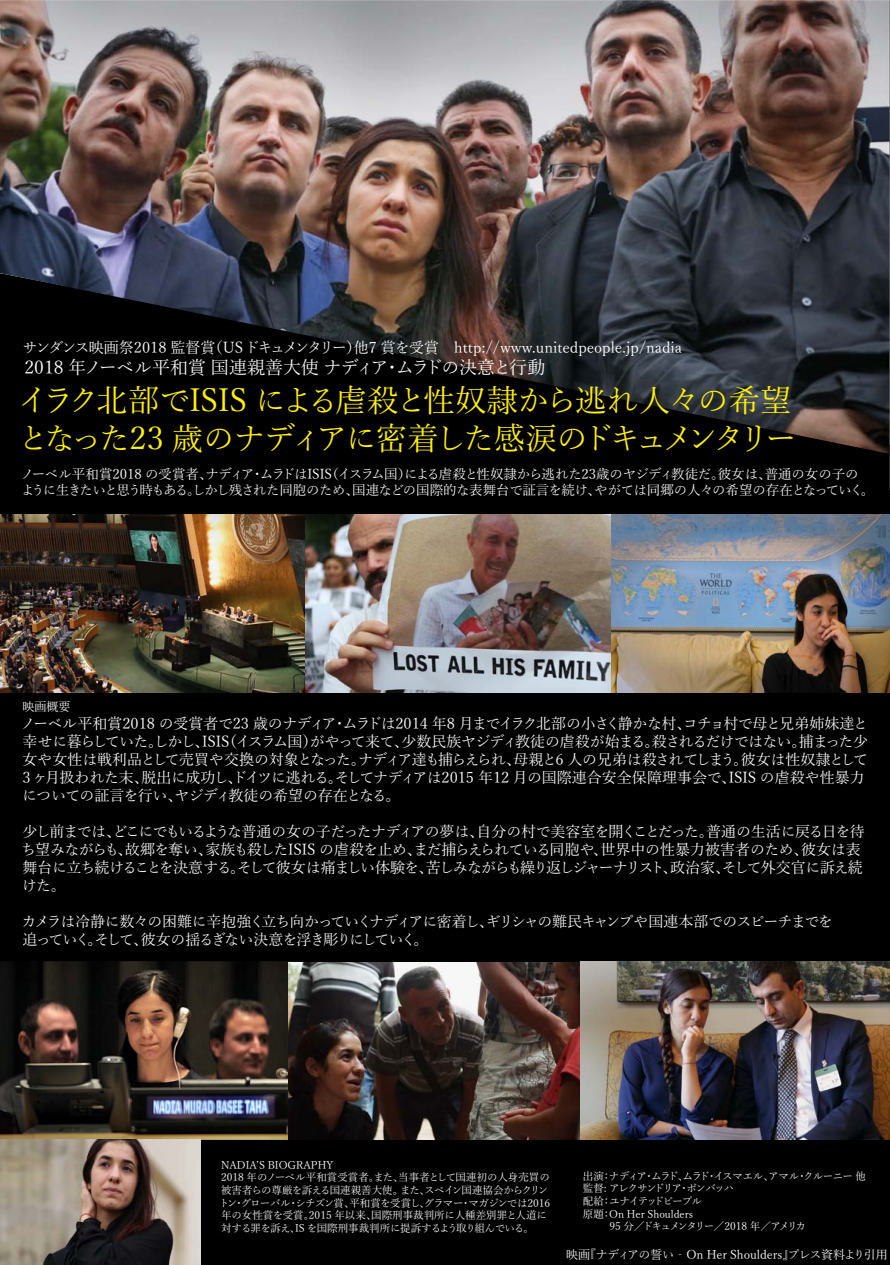
<style>
.page{position:relative;width:890px;height:1265px;background:#fff}
.page>*{position:absolute;margin:0;border:0;box-sizing:border-box;transform-origin:0 0}
.t1{font:31.5px/37.8px "Yu Mincho";letter-spacing:-.07em;color:#fff101}
.t2{font:18px "Yu Mincho";letter-spacing:-.005em;color:#fff}
.t3{font:15px/18px "Yu Mincho";letter-spacing:-.04em;color:#fff}
.t4{font:15px/18px "Yu Mincho";letter-spacing:-.075em;color:#fff}
.t5{font:15px "Yu Mincho";color:#fff}
.t6{font:13.5px/16.2px "Yu Mincho";letter-spacing:-.03em;color:#fff}
.t7{font:12px "Yu Mincho";color:#fff}
.t8{font:10.5px/12.6px "Yu Mincho";letter-spacing:-.02em;color:#fff}
.t9{font:10.5px/12.6px "Yu Mincho";letter-spacing:-.095em;color:#fff}
</style>
<div class="page">
<div style="left:0;top:490px;width:889px;height:774px;background:#000"></div>
<div style="left:0;top:454px;width:889px;height:36px;background:#000"></div>
<img style="left:0;top:514px;width:611px;height:178px">
<img style="left:0;top:0;width:889px;height:454px">
<img style="left:611px;top:514px;width:278px;height:178px">
<img style="left:0;top:961px;width:288px;height:178px">
<img style="left:288px;top:961px;width:292px;height:178px">
<img style="left:580px;top:961px;width:309px;height:178px">
<img style="left:0;top:1139px;width:200px;height:125px">
<p class="t5" style="left:22px;top:333px;width:661px">サンダンス映画祭2018 監督賞（US ドキュメンタリー）他7 賞を受賞　http://www.unitedpeople.jp/nadia</p>
<p class="t2" style="left:24px;top:350px;width:522px">2018 年ノーベル平和賞 国連親善大使 ナディア・ムラドの決意と行動</p>
<h1 class="t1" style="left:17px;top:378px;width:780px">イラク北部でISIS による虐殺と性奴隷から逃れ人々の希望となった23 歳のナディアに密着した感涙のドキュメンタリー</h1>
<p class="t6" style="left:21px;top:464px;width:854px">ノーベル平和賞2018 の受賞者、ナディア・ムラドはISIS（イスラム国）による虐殺と性奴隷から逃れた23歳のヤジディ教徒だ。彼女は、普通の女の子のように生きたいと思う時もある。しかし残された同胞のため、国連などの国際的な表舞台で証言を続け、やがては同郷の人々の希望の存在となっていく。</p>
<p class="t7" style="left:22px;top:695px;width:50px">映画概要</p>
<p class="t3" style="left:21px;top:713px;width:848px">ノーベル平和賞2018 の受賞者で23 歳のナディア・ムラドは2014 年8 月までイラク北部の小さく静かな村、コチョ村で母と兄弟姉妹達と幸せに暮らしていた。しかし、ISIS（イスラム国）がやって来て、少数民族ヤジディ教徒の虐殺が始まる。殺されるだけではない。捕まった少女や女性は戦利品として売買や交換の対象となった。ナディア達も捕らえられ、母親と6 人の兄弟は殺されてしまう。彼女は性奴隷として3 ヶ月扱われた末、脱出に成功し、ドイツに逃れる。そしてナディアは2015 年12 月の国際連合安全保障理事会で、ISIS の虐殺や性暴力についての証言を行い、ヤジディ教徒の希望の存在となる。</p>
<p class="t3" style="left:21px;top:821px;width:844px">少し前までは、どこにでもいるような普通の女の子だったナディアの夢は、自分の村で美容室を開くことだった。普通の生活に戻る日を待ち望みながらも、故郷を奪い、家族も殺したISIS の虐殺を止め、まだ捕らえられている同胞や、世界中の性暴力被害者のため、彼女は表舞台に立ち続けることを決意する。そして彼女は痛ましい体験を、苦しみながらも繰り返しジャーナリスト、政治家、そして外交官に訴え続けた。</p>
<p class="t4" style="left:21px;top:911px;width:812px">カメラは冷静に数々の困難に辛抱強く立ち向かっていくナディアに密着し、ギリシャの難民キャンプや国連本部でのスピーチまでを追っていく。そして、彼女の揺るぎない決意を浮き彫りにしていく。</p>
<p class="t8" style="left:219px;top:1157px;width:332px">NADIAʼS BIOGRAPHY<br>2018 年のノーベル平和賞受賞者。また、当事者として国連初の人身売買の被害者らの尊厳を訴える国連親善大使。また、スペイン国連協会からクリントン・グローバル・シチズン賞、平和賞を受賞し、グラマー・マガジンでは2016年の女性賞を受賞。2015 年以来、国際刑事裁判所に人種差別罪と人道に対する罪を訴え、IS を国際刑事裁判所に提訴するよう取り組んでいる。</p>
<p class="t9" style="left:582px;top:1168px;width:284px">出演：ナディア・ムラド、ムラド・イスマエル、アマル・クルーニー 他監督: アレクサンドリア・ボンバッハ<br>配給：ユナイテッドピープル<br>原題：On Her Shoulders<br>　　 95 分／ドキュメンタリー／2018 年／アメリカ</p>
<p class="t7" style="left:565px;top:1243px;width:323px">映画『ナディアの誓い ‐ On Her Shoulders』プレス資料より引用</p>
</div>
